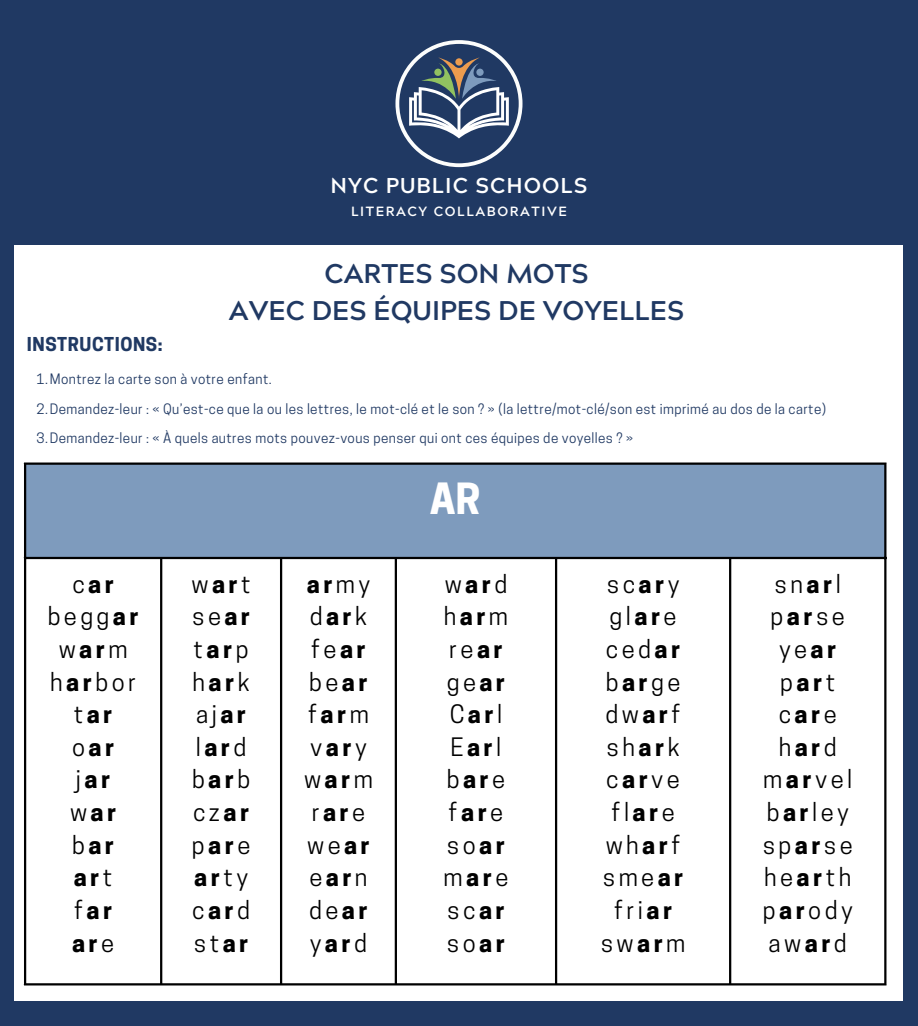
<style>
.page{position:relative;width:918px;height:1026px;background:#203963}
.page>*{position:absolute;margin:0;border:0;box-sizing:border-box;transform-origin:0 0}
.t1{font:700 40.35px "Cooper Hewitt";color:#fff}
.t2{font:700 27px "Acherus Grotesque";color:#203963}
.t3{font:23.85px "Cooper Hewitt";letter-spacing:.145em;color:#000}
.t4{font:700 23.85px "Cooper Hewitt";letter-spacing:.145em;color:#000}
.t5{font:700 21.45px "Acherus Grotesque";letter-spacing:.045em;color:#fff}
.t6{font:700 18px "Cooper Hewitt";letter-spacing:.03em;color:#203963}
.t7{font:13.5px "Cooper Hewitt";letter-spacing:.03em;color:#203963}
.t8{font:700 13.35px "Acherus Grotesque";letter-spacing:.115em;color:#fff}
.s1{font-weight:400}
.s2{font-weight:700}
</style>
<div class="page">
<svg style="left:395px;top:40px;width:128px;height:127px"></svg>
<div style="left:434px;top:69px;width:8px;height:7px;background:#91c260;border-radius:50%"></div>
<div style="left:455px;top:58px;width:8px;height:8px;background:#ed9c4e;border-radius:50%"></div>
<div style="left:15px;top:245px;width:888px;height:756px;background:#fff"></div>
<div style="left:25px;top:463px;width:861px;height:95px;background:#7e9bbd"></div>
<hr style="left:24px;top:465px;width:2px;height:518px;background:#000">
<hr style="left:160px;top:559px;width:2px;height:424px;background:#000">
<hr style="left:280px;top:559px;width:2px;height:424px;background:#000">
<hr style="left:395px;top:559px;width:2px;height:424px;background:#000">
<hr style="left:555px;top:559px;width:2px;height:424px;background:#000">
<hr style="left:729px;top:559px;width:2px;height:424px;background:#000">
<hr style="left:884px;top:465px;width:2px;height:518px;background:#000">
<hr style="left:24px;top:463px;width:862px;height:2px;background:#000">
<hr style="left:24px;top:557px;width:862px;height:2px;background:#000">
<hr style="left:24px;top:983px;width:862px;height:2px;background:#000">
<p class="t5" style="left:330px;top:177px;width:259px">NYC PUBLIC SCHOOLS</p>
<p class="t8" style="left:351px;top:206px;width:217px">LITERACY COLLABORATIVE</p>
<p class="t2" style="left:325px;top:262px;width:266px">CARTES SON MOTS</p>
<p class="t2" style="left:229px;top:299px;width:457px">AVEC DES ÉQUIPES DE VOYELLES</p>
<p class="t6" style="left:27px;top:338px;width:137px">INSTRUCTIONS:</p>
<p class="t7" style="left:37px;top:374px;width:237px">1.Montrez la carte son à votre enfant.</p>
<p class="t7" style="left:37px;top:403px;width:791px">2.Demandez-leur : « Qu’est-ce que la ou les lettres, le mot-clé et le son ? » (la lettre/mot-clé/son est imprimé au dos de la carte)</p>
<p class="t7" style="left:37px;top:433px;width:598px">3.Demandez-leur : « À quels autres mots pouvez-vous penser qui ont ces équipes de voyelles ? »</p>
<p class="t4" style="left:72px;top:575px;width:43px"><span class="s1">c</span>ar</p>
<p class="t3" style="left:48px;top:607px;width:92px">begg<span class="s2">ar</span></p>
<p class="t3" style="left:59px;top:640px;width:70px">w<span class="s2">ar</span>m</p>
<p class="t3" style="left:50px;top:673px;width:87px">h<span class="s2">ar</span>bor</p>
<p class="t4" style="left:74px;top:705px;width:40px"><span class="s1">t</span>ar</p>
<p class="t4" style="left:72px;top:738px;width:44px"><span class="s1">o</span>ar</p>
<p class="t4" style="left:76px;top:771px;width:36px"><span class="s1">j</span>ar</p>
<p class="t4" style="left:70px;top:803px;width:48px"><span class="s1">w</span>ar</p>
<p class="t4" style="left:72px;top:836px;width:43px"><span class="s1">b</span>ar</p>
<p class="t4" style="left:74px;top:868px;width:40px">ar<span class="s1">t</span></p>
<p class="t4" style="left:74px;top:901px;width:40px"><span class="s1">f</span>ar</p>
<p class="t4" style="left:72px;top:934px;width:44px">ar<span class="s1">e</span></p>
<p class="t3" style="left:192px;top:575px;width:61px">w<span class="s2">ar</span>t</p>
<p class="t3" style="left:192px;top:607px;width:60px">se<span class="s2">ar</span></p>
<p class="t3" style="left:194px;top:640px;width:56px">t<span class="s2">ar</span>p</p>
<p class="t3" style="left:193px;top:673px;width:59px">h<span class="s2">ar</span>k</p>
<p class="t3" style="left:196px;top:705px;width:51px">aj<span class="s2">ar</span></p>
<p class="t3" style="left:196px;top:738px;width:52px">l<span class="s2">ar</span>d</p>
<p class="t3" style="left:192px;top:771px;width:60px">b<span class="s2">ar</span>b</p>
<p class="t3" style="left:193px;top:803px;width:58px">cz<span class="s2">ar</span></p>
<p class="t3" style="left:192px;top:836px;width:60px">p<span class="s2">ar</span>e</p>
<p class="t4" style="left:194px;top:868px;width:55px">ar<span class="s1">ty</span></p>
<p class="t3" style="left:192px;top:901px;width:59px">c<span class="s2">ar</span>d</p>
<p class="t3" style="left:194px;top:934px;width:56px">st<span class="s2">ar</span></p>
<p class="t4" style="left:307px;top:575px;width:65px">ar<span class="s1">my</span></p>
<p class="t3" style="left:310px;top:607px;width:59px">d<span class="s2">ar</span>k</p>
<p class="t3" style="left:311px;top:640px;width:56px">fe<span class="s2">ar</span></p>
<p class="t3" style="left:309px;top:673px;width:60px">be<span class="s2">ar</span></p>
<p class="t3" style="left:308px;top:705px;width:62px">f<span class="s2">ar</span>m</p>
<p class="t3" style="left:310px;top:738px;width:58px">v<span class="s2">ar</span>y</p>
<p class="t3" style="left:304px;top:771px;width:70px">w<span class="s2">ar</span>m</p>
<p class="t3" style="left:312px;top:803px;width:55px">r<span class="s2">ar</span>e</p>
<p class="t3" style="left:307px;top:836px;width:64px">we<span class="s2">ar</span></p>
<p class="t3" style="left:309px;top:868px;width:60px">e<span class="s2">ar</span>n</p>
<p class="t3" style="left:309px;top:901px;width:60px">de<span class="s2">ar</span></p>
<p class="t3" style="left:310px;top:934px;width:59px">y<span class="s2">ar</span>d</p>
<p class="t1" style="left:430px;top:483px;width:53px">AR</p>
<p class="t3" style="left:445px;top:575px;width:64px">w<span class="s2">ar</span>d</p>
<p class="t3" style="left:444px;top:607px;width:66px">h<span class="s2">ar</span>m</p>
<p class="t3" style="left:449px;top:640px;width:55px">re<span class="s2">ar</span></p>
<p class="t3" style="left:447px;top:673px;width:60px">ge<span class="s2">ar</span></p>
<p class="t3" style="left:450px;top:705px;width:54px">C<span class="s2">ar</span>l</p>
<p class="t3" style="left:451px;top:738px;width:52px">E<span class="s2">ar</span>l</p>
<p class="t3" style="left:447px;top:771px;width:60px">b<span class="s2">ar</span>e</p>
<p class="t3" style="left:449px;top:803px;width:56px">f<span class="s2">ar</span>e</p>
<p class="t3" style="left:447px;top:836px;width:60px">so<span class="s2">ar</span></p>
<p class="t3" style="left:444px;top:868px;width:66px">m<span class="s2">ar</span>e</p>
<p class="t3" style="left:447px;top:901px;width:59px">sc<span class="s2">ar</span></p>
<p class="t3" style="left:447px;top:934px;width:60px">so<span class="s2">ar</span></p>
<p class="t3" style="left:607px;top:575px;width:74px">sc<span class="s2">ar</span>y</p>
<p class="t3" style="left:610px;top:607px;width:68px">gl<span class="s2">ar</span>e</p>
<p class="t3" style="left:606px;top:640px;width:76px">ced<span class="s2">ar</span></p>
<p class="t3" style="left:606px;top:673px;width:76px">b<span class="s2">ar</span>ge</p>
<p class="t3" style="left:606px;top:705px;width:77px">dw<span class="s2">ar</span>f</p>
<p class="t3" style="left:607px;top:738px;width:75px">sh<span class="s2">ar</span>k</p>
<p class="t3" style="left:606px;top:771px;width:75px">c<span class="s2">ar</span>ve</p>
<p class="t3" style="left:612px;top:803px;width:65px">fl<span class="s2">ar</span>e</p>
<p class="t3" style="left:606px;top:836px;width:76px">wh<span class="s2">ar</span>f</p>
<p class="t3" style="left:603px;top:868px;width:82px">sme<span class="s2">ar</span></p>
<p class="t3" style="left:614px;top:901px;width:60px">fri<span class="s2">ar</span></p>
<p class="t3" style="left:601px;top:934px;width:86px">sw<span class="s2">ar</span>m</p>
<p class="t3" style="left:775px;top:575px;width:68px">sn<span class="s2">ar</span>l</p>
<p class="t3" style="left:771px;top:607px;width:76px">p<span class="s2">ar</span>se</p>
<p class="t3" style="left:779px;top:640px;width:59px">ye<span class="s2">ar</span></p>
<p class="t3" style="left:780px;top:673px;width:56px">p<span class="s2">ar</span>t</p>
<p class="t3" style="left:779px;top:705px;width:60px">c<span class="s2">ar</span>e</p>
<p class="t3" style="left:779px;top:738px;width:60px">h<span class="s2">ar</span>d</p>
<p class="t3" style="left:763px;top:771px;width:91px">m<span class="s2">ar</span>vel</p>
<p class="t3" style="left:767px;top:803px;width:83px">b<span class="s2">ar</span>ley</p>
<p class="t3" style="left:763px;top:836px;width:92px">sp<span class="s2">ar</span>se</p>
<p class="t3" style="left:764px;top:868px;width:89px">he<span class="s2">ar</span>th</p>
<p class="t3" style="left:763px;top:901px;width:91px">p<span class="s2">ar</span>ody</p>
<p class="t3" style="left:769px;top:934px;width:80px">aw<span class="s2">ar</span>d</p>
</div>
